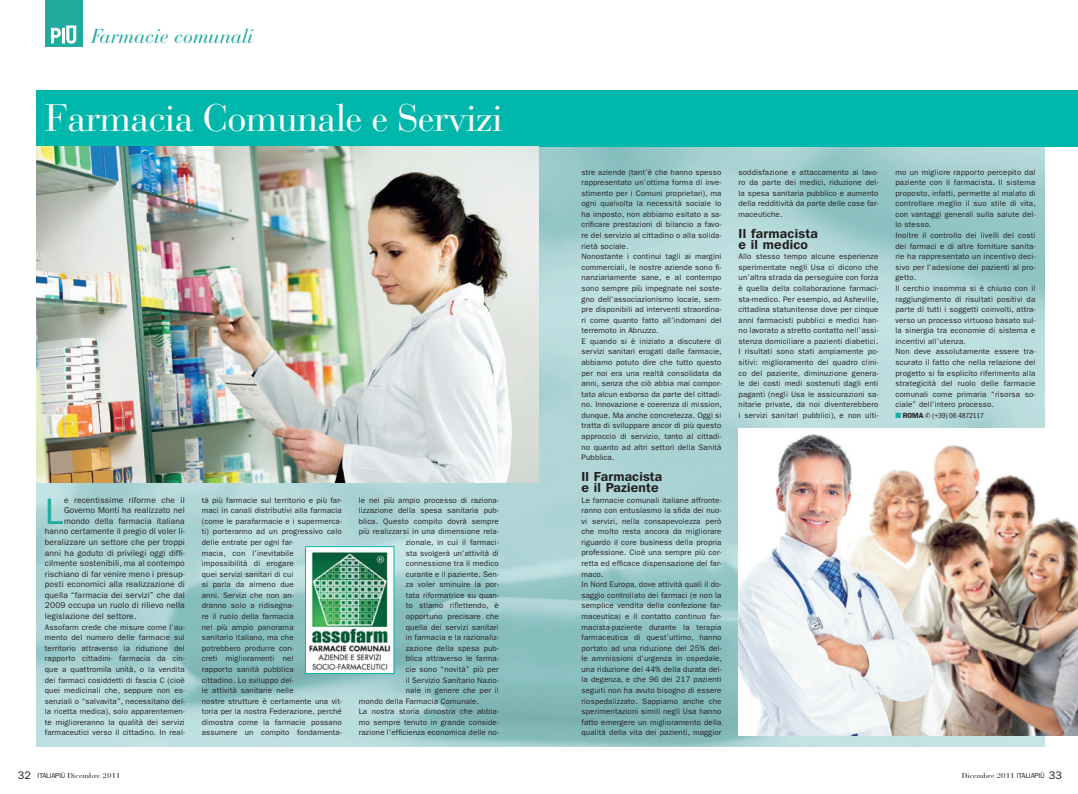
<style>
.page{position:relative;width:1078px;height:794px;background:#fff}
.page>*{position:absolute;margin:0;border:0;box-sizing:border-box;transform-origin:0 0}
.t1{font:38px "Bauer Bodoni Std";letter-spacing:-.02em;color:#fff}
.t2{font:37.1px "ITC Franklin Gothic Std";color:#1fab9e}
.t3{font:italic 20px "Bauer Bodoni Std";color:#1fab9e}
.t4{font:600 13px/10.6px "Franklin Gothic IT Cby BT";letter-spacing:.015em;color:#231f20}
.t5{font:8.5px "ITC Franklin Gothic Std";letter-spacing:.015em;color:#231f20}
.t6{font:8px/10.6px "ITC Franklin Gothic Std";letter-spacing:.015em;color:#231f20}
.t7{font:condensed 7.5px "ITC Franklin Gothic Std";letter-spacing:-.025em;color:#231f20}
.t8{font:7.2px "Bauer Bodoni Std";color:#231f20;scale:1.11 1}
.s1{font-family:"ITC Franklin Gothic Std";font-size:11px}
.s2{font-family:"ITC Franklin Gothic Std"}
.s3{color:#1fab9e}
.s4{font-weight:600;font-stretch:normal}
</style>
<div class="page">
<img style="left:539px;top:147px;width:505px;height:599px">
<div style="left:539px;top:90px;width:538px;height:57px;background:#00b7ac"></div>
<img style="left:539px;top:147px;width:1px;height:335px">
<img style="left:738px;top:428px;width:339px;height:307px">
<svg style="left:36px;top:0;width:503px;height:747px"></svg>
<div style="left:45px;top:0;width:37px;height:46px;background:#1fab9e"></div>
<svg style="left:51px;top:26px;width:25px;height:17px"></svg>
<div style="left:36px;top:91px;width:503px;height:56px;background:#00b7ac"></div>
<img style="left:36px;top:147px;width:503px;height:336px">
<img style="left:307px;top:548px;width:85px;height:124px">
<div style="left:305px;top:546px;width:89px;height:128px;border:1px solid #00b7ac"></div>
<p class="t3" style="left:91px;top:24px;width:163px">Farmacie comunali</p>
<p class="t1" style="left:45px;top:95px;width:459px">Farmacia Comunale e Servizi</p>
<p class="t2" style="left:45px;top:490px;width:20px">L</p>
<p class="t5" style="left:64px;top:495px;width:122px">e recentissime riforme che il</p>
<p class="t5" style="left:64px;top:505px;width:122px">Governo Monti ha realizzato nel</p>
<p class="t5" style="left:64px;top:516px;width:122px">mondo della farmacia italiana</p>
<p class="t5" style="left:45px;top:526px;width:141px">hanno certamente il pregio di voler li-</p>
<p class="t5" style="left:45px;top:537px;width:141px">beralizzare un settore che per troppi</p>
<p class="t5" style="left:45px;top:548px;width:141px">anni ha goduto di privilegi oggi diffi-</p>
<p class="t5" style="left:45px;top:558px;width:141px">cilmente sostenibili, ma al contempo</p>
<p class="t5" style="left:45px;top:569px;width:141px">rischiano di far venire meno i presup-</p>
<p class="t5" style="left:45px;top:579px;width:141px">posti economici alla realizzazione di</p>
<p class="t5" style="left:45px;top:590px;width:141px">quella “farmacia dei servizi” che dal</p>
<p class="t5" style="left:45px;top:600px;width:141px">2009 occupa un ruolo di rilievo nella</p>
<p class="t5" style="left:45px;top:611px;width:93px">legislazione del settore.</p>
<p class="t6" style="left:45px;top:621px;width:141px;text-align:justify">Assofarm crede che misure come l’au&shy;mento del numero delle farmacie sul territorio attraverso la riduzione del rapporto cittadini- farmacia da cin&shy;que a quattromila unità, o la vendita dei farmaci cosiddetti di fascia C (cioè quei medicinali che, seppure non es&shy;senziali o “salvavita”, necessitano del&shy;la ricetta medica), solo apparentemen&shy;te miglioreranno la qualità dei servizi farmaceutici verso il cittadino. In real-</p>
<p class="t8" style="left:18px;top:771px;width:94px"><span class="s1">32</span> <span class="s2">ITALIAPIÙ</span> Dicembre 2011</p>
<p class="t6" style="left:202px;top:495px;width:141px">tà più farmacie sul territorio e più far&shy;maci in canali distributivi alla farmacia (come le parafarmacie e i supermerca&shy;ti) porteranno ad un progressivo calo delle entrate per ogni far-<br>macia, con l’inevitabile<br>impossibilità di erogare<br>quei servizi sanitari di cui<br>si parla da almeno due<br>anni. Servizi che non an-<br>dranno solo a ridisegna-<br>re il ruolo della farmacia<br>nel più ampio panorama<br>sanitario italiano, ma che<br>potrebbero produrre con-<br>creti miglioramenti nel<br>rapporto sanità pubblica<br>cittadino. Lo sviluppo del-<br>le attività sanitarie nelle<br>nostre strutture è certamente una vit&shy;toria per la nostra Federazione, perché dimostra come la farmacie possano assumere un compito fondamenta-</p>
<p class="t6" style="left:359px;top:495px;width:141px">le nel più ampio processo di raziona-</p>
<p class="t6" style="left:359px;top:505px;width:141px">lizzazione della spesa sanitaria pub-</p>
<p class="t6" style="left:359px;top:516px;width:141px">blica. Questo compito dovrà sempre</p>
<p class="t6" style="left:359px;top:526px;width:141px">più realizzarsi in una dimensione rela-</p>
<p class="t6" style="left:405px;top:537px;width:94px">zionale, in cui il farmaci-</p>
<p class="t6" style="left:405px;top:547px;width:94px">sta svolgerà un’attività di</p>
<p class="t6" style="left:405px;top:558px;width:94px">connessione tra il medico</p>
<p class="t6" style="left:405px;top:569px;width:94px">curante e il paziente. Sen-</p>
<p class="t6" style="left:405px;top:579px;width:94px">za voler sminuire la por-</p>
<p class="t6" style="left:405px;top:590px;width:94px">tata riformatrice su quan-</p>
<p class="t6" style="left:405px;top:600px;width:94px">to stiamo riflettendo, è</p>
<p class="t6" style="left:405px;top:611px;width:94px">opportuno precisare che</p>
<p class="t6" style="left:405px;top:621px;width:94px">quella dei servizi sanitari</p>
<p class="t6" style="left:405px;top:632px;width:94px">in farmacia e la razionaliz-</p>
<p class="t6" style="left:405px;top:643px;width:94px">zazione della spesa pub-</p>
<p class="t6" style="left:405px;top:653px;width:94px">blica attraverso le farma-</p>
<p class="t6" style="left:405px;top:664px;width:94px">cie sono “novità” più per</p>
<p class="t6" style="left:405px;top:674px;width:94px">il Servizio Sanitario Nazio-</p>
<p class="t6" style="left:405px;top:685px;width:94px">nale in genere che per il</p>
<p class="t6" style="left:359px;top:695px;width:122px">mondo della Farmacia Comunale.</p>
<p class="t6" style="left:359px;top:706px;width:141px">La nostra storia dimostra che abbia-</p>
<p class="t6" style="left:359px;top:717px;width:141px">mo sempre tenuto in grande conside-</p>
<p class="t6" style="left:359px;top:727px;width:141px">razione l’efficienza economica delle no-</p>
<p class="t6" style="left:581px;top:167px;width:142px">stre aziende (tant’è che hanno spesso rappresentato un’ottima forma di inve&shy;stimento per i Comuni proprietari), ma ogni qualvolta la necessità sociale lo ha imposto, non abbiamo esitato a sa&shy;crificare prestazioni di bilancio a favo&shy;re del servizio al cittadino o alla solida&shy;rietà sociale.<br>Nonostante i continui tagli ai margini commerciali, le nostre aziende sono fi&shy;nanziariamente sane, e al contempo sono sempre più impegnate nel soste&shy;gno dell’associazionismo locale, sem&shy;pre disponibili ad interventi straordina&shy;ri come quanto fatto all’indomani del terremoto in Abruzzo.<br>E quando si è iniziato a discutere di servizi sanitari erogati dalle farmacie, abbiamo potuto dire che tutto questo per noi era una realtà consolidata da anni, senza che ciò abbia mai compor&shy;tato alcun esborso da parte del cittadi&shy;no. Innovazione e coerenza di mission, dunque. Ma anche concretezza. Oggi si tratta di sviluppare ancor di più questo approccio di servizio, tanto al cittadi&shy;no quanto ad altri settori della Sanità Pubblica.</p>
<p class="t4" style="left:581px;top:471px;width:82px">Il Farmacista e il Paziente</p>
<p class="t6" style="left:581px;top:494px;width:142px">Le farmacie comunali italiane affronte&shy;ranno con entusiasmo la sfida dei nuo&shy;vi servizi, nella consapevolezza però che molto resta ancora da migliorare riguardo il core business della propria professione. Cioè una sempre più cor&shy;retta ed efficace dispensazione del far&shy;maco.<br>In Nord Europa, dove attività quali il do&shy;saggio controllato dei farmaci (e non la semplice vendita della confezione far&shy;maceutica) e il contatto continuo far&shy;macista-paziente durante la terapia farmaceutica di quest’ultimo, hanno portato ad una riduzione del 25% del&shy;le ammissioni d’urgenza in ospedale, una riduzione del 44% della durata del&shy;la degenza, e che 96 dei 217 pazienti seguiti non ha avuto bisogno di essere riospedalizzato. Sappiamo anche che sperimentazioni simili negli Usa hanno fatto emergere un miglioramento della qualità della vita dei pazienti, maggior</p>
<p class="t6" style="left:738px;top:167px;width:141px;text-align:justify">soddisfazione e attaccamento al lavo&shy;ro da parte dei medici, riduzione del&shy;la spesa sanitaria pubblico e aumento della redditività da parte delle case far&shy;maceutiche.</p>
<p class="t4" style="left:738px;top:228px;width:81px">Il farmacista e il medico</p>
<p class="t6" style="left:738px;top:251px;width:142px;text-align:justify">Allo stesso tempo alcune esperienze sperimentate negli Usa ci dicono che un’altra strada da perseguire con forza è quella della collaborazione farmaci&shy;sta-medico. Per esempio, ad Asheville, cittadina statunitense dove per cinque anni farmacisti pubblici e medici han&shy;no lavorato a stretto contatto nell’assi&shy;stenza domiciliare a pazienti diabetici.<br>I risultati sono stati ampiamente po&shy;sitivi: miglioramento del quadro clini&shy;co del paziente, diminuzione genera&shy;le dei costi medi sostenuti dagli enti paganti (negli Usa le assicurazioni sa&shy;nitarie private, da noi diventerebbero i servizi sanitari pubblici), e non ulti-</p>
<p class="t6" style="left:895px;top:167px;width:142px">mo un migliore rapporto percepito dal paziente con il farmacista. Il sistema proposto, infatti, permette al malato di controllare meglio il suo stile di vita, con vantaggi generali sulla salute del&shy;lo stesso.<br>Inoltre il controllo dei livelli dei costi dei farmaci e di altre forniture sanita&shy;rie ha rappresentato un incentivo deci&shy;sivo per l’adesione dei pazienti al pro&shy;getto.<br>Il cerchio insomma si è chiuso con il raggiungimento di risultati positivi da parte di tutti i soggetti coinvolti, attra&shy;verso un processo virtuoso basato sul&shy;la sinergia tra economie di sistema e incentivi all’utenza.<br>Non deve assolutamente essere tra&shy;scurato il fatto che nella relazione del progetto si fa esplicito riferimento alla strategicità del ruolo delle farmacie comunali come primaria “risorsa so&shy;ciale” dell’intero processo.</p>
<p class="t7" style="left:895px;top:411px;width:90px"><span class="s3">■</span> <span class="s4">ROMA</span> ✆ (+39) 06 4872117</p>
<p class="t8" style="left:961px;top:771px;width:92px">Dicembre 2011 <span class="s2">ITALIAPIÙ</span> <span class="s1">33</span></p>
</div>
